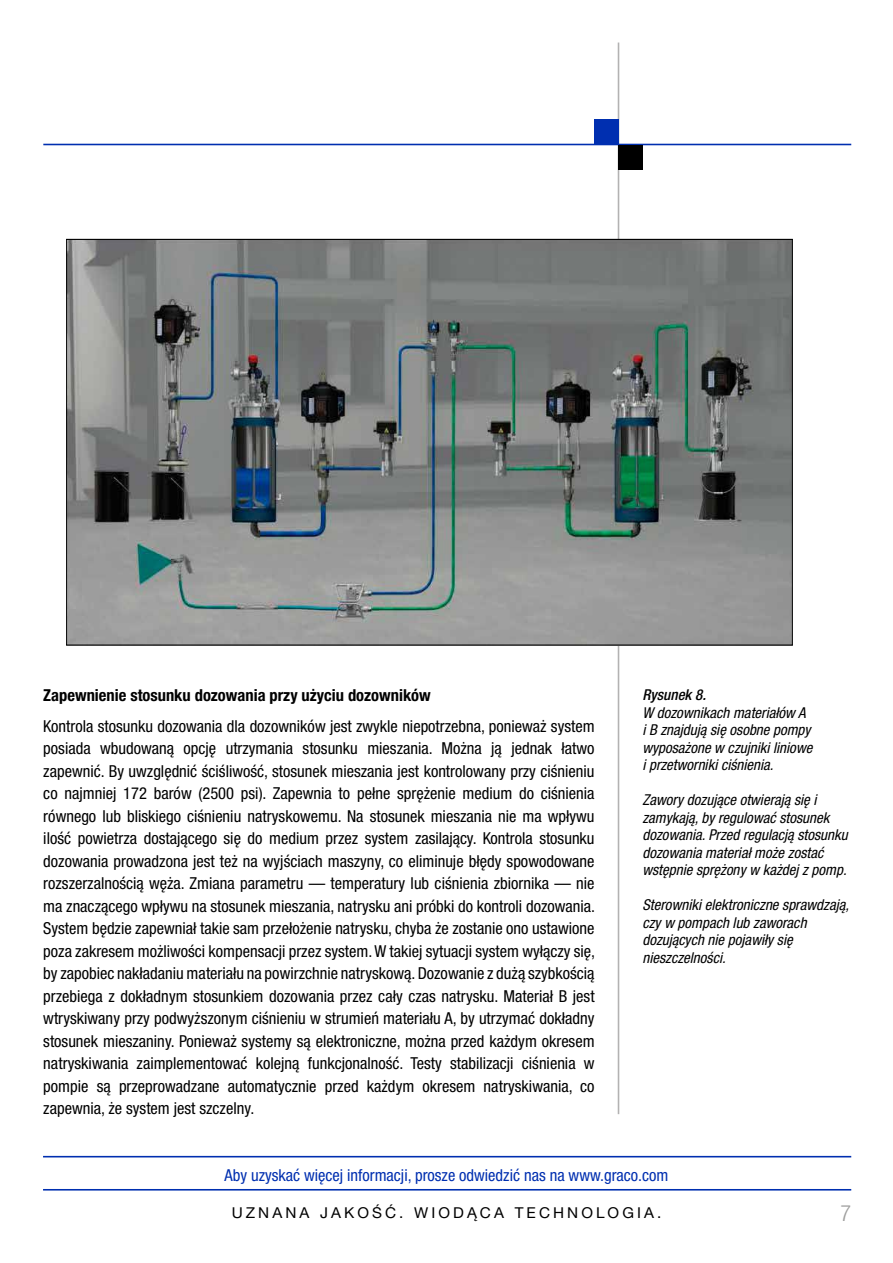
<style>
.page{position:relative;width:893px;height:1263px;background:#fff}
.page>*{position:absolute;margin:0;border:0;box-sizing:border-box;transform-origin:0 0}
.t1{font:300 condensed 22.35px "Helvetica Neue LT Std";color:#9d9d9c}
.t2{font:condensed 16.5px/22.5px "Helvetica Neue LTCE";color:#000;text-align:justify}
.t3{font:condensed 16.5px "Helvetica Neue LTCE";color:#002fb0}
.t4{font:700 condensed 16.5px "Helvetica Neue LTCE";color:#000}
.t5{font:italic condensed 15px/17.5px "Helvetica Neue LTCE";color:#000}
.t6{font:15px "Helvetica Neue CELT";letter-spacing:.2em;color:#000}
.t7{font:italic 500 condensed 15px "Helvetica Neue LTCE";color:#000}
</style>
<div class="page">
<hr style="left:618px;top:43px;width:1px;height:1071px;background:#b3b2b2">
<hr style="left:43px;top:144px;width:808px;height:1px;background:#002fb0">
<div style="left:618px;top:145px;width:24px;height:25px;background:#000"></div>
<div style="left:595px;top:119px;width:24px;height:25px;background:#002fb0"></div>
<hr style="left:43px;top:1189px;width:808px;height:1px;background:#002fb0">
<hr style="left:43px;top:1156px;width:808px;height:1px;background:#002fb0">
<img style="left:68px;top:241px;width:722px;height:402px">
<p class="t4" style="left:43px;top:685px;width:389px">Zapewnienie stosunku dozowania przy użyciu dozowników</p>
<p class="t2" style="left:43px;top:714px;width:553px">Kontrola stosunku dozowania dla dozowników jest zwykle niepotrzebna, ponieważ system posiada wbudowaną opcję utrzymania stosunku mieszania. Można ją jednak łatwo zapewnić. By uwzględnić ściśliwość, stosunek mieszania jest kontrolowany przy ciśnieniu co najmniej 172 barów (2500 psi). Zapewnia to pełne sprężenie medium do ciśnienia równego lub bliskiego ciśnieniu natryskowemu. Na stosunek mieszania nie ma wpływu ilość powietrza dostającego się do medium przez system zasilający. Kontrola stosunku dozowania prowadzona jest też na wyjściach maszyny, co eliminuje błędy spowodowane rozszerzalnością węża. Zmiana parametru — temperatury lub ciśnienia zbiornika — nie ma znaczącego wpływu na stosunek mieszania, natrysku ani próbki do kontroli dozowania.<br>System będzie zapewniał takie sam przełożenie natrysku, chyba że zostanie ono ustawione poza zakresem możliwości kompensacji przez system. W takiej sytuacji system wyłączy się, by zapobiec nakładaniu materiału na powirzchnie natryskową. Dozowanie z dużą szybkością przebiega z dokładnym stosunkiem dozowania przez cały czas natrysku. Materiał B jest wtryskiwany przy podwyższonym ciśnieniu w strumień materiału A, by utrzymać dokładny stosunek mieszaniny. Ponieważ systemy są elektroniczne, można przed każdym okresem natryskiwania zaimplementować kolejną funkcjonalność. Testy stabilizacji ciśnienia w pompie są przeprowadzane automatycznie przed każdym okresem natryskiwania, co zapewnia, że system jest szczelny.</p>
<p class="t7" style="left:642px;top:686px;width:65px">Rysunek 8.</p>
<p class="t5" style="left:642px;top:704px;width:172px">W dozownikach materiałów A<br>i B znajdują się osobne pompy wyposażone w czujniki liniowe i przetworniki ciśnienia.</p>
<p class="t5" style="left:642px;top:791px;width:207px">Zawory dozujące otwierają się i zamykają, by regulować stosunek dozowania. Przed regulacją stosunku dozowania materiał może zostać wstępnie sprężony w każdej z pomp.</p>
<p class="t5" style="left:642px;top:896px;width:208px">Sterowniki elektroniczne sprawdzają, czy w pompach lub zaworach dozujących nie pojawiły się nieszczelności.</p>
<p class="t3" style="left:224px;top:1165px;width:445px">Aby uzyskać więcej informacji, prosze odwiedzić nas na www.graco.com</p>
<p class="t6" style="left:232px;top:1204px;width:431px">UZNANA JAKOŚĆ. WIODĄCA TECHNOLOGIA.</p>
<h1 class="t1" style="left:840px;top:1200px;width:12px">7</h1>
</div>
